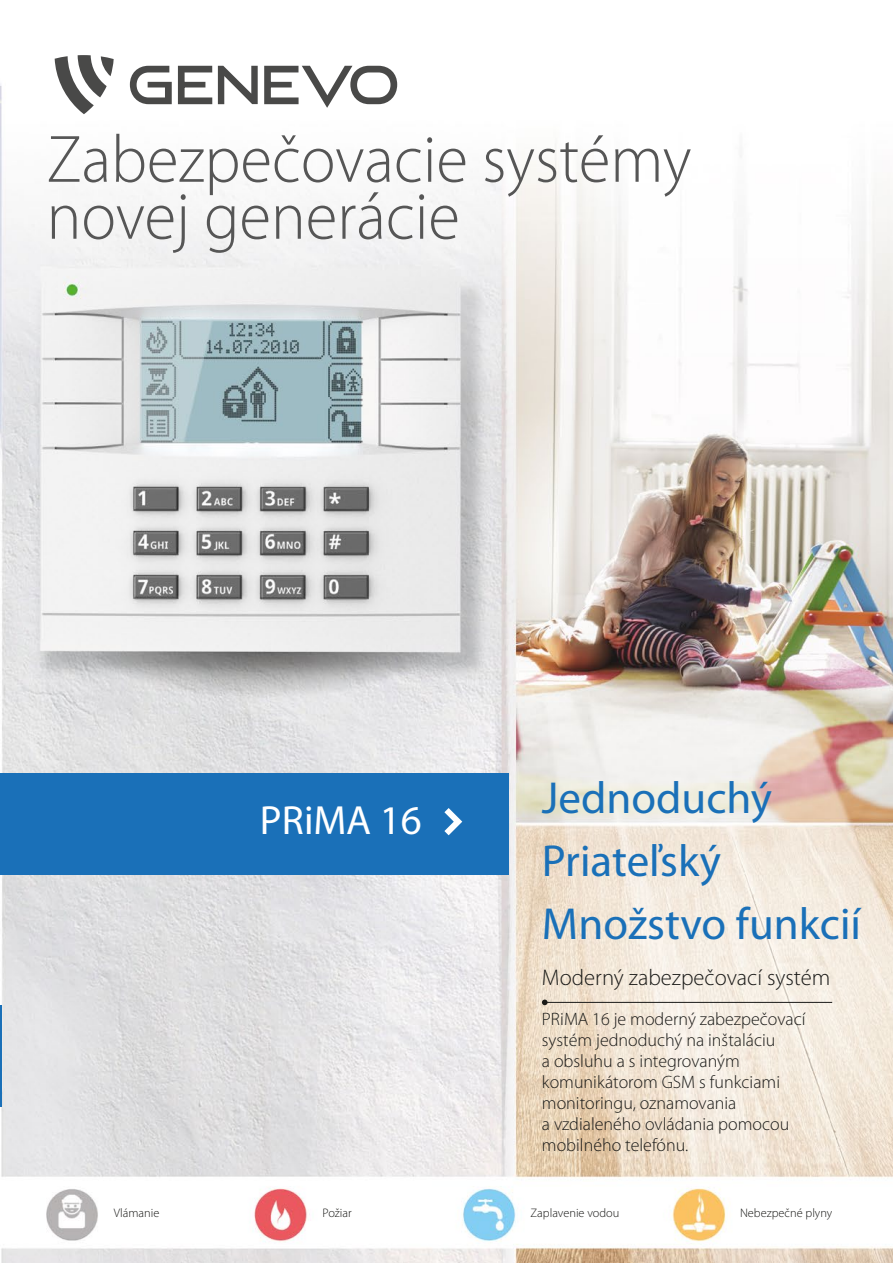
<style>
.page{position:relative;width:893px;height:1263px;background:#fff}
.page>*{position:absolute;margin:0;border:0;box-sizing:border-box;transform-origin:0 0}
.t1{font:300 67.5px/57px "Myriad Pro";color:#565656;scale:.96 1}
.t2{font:45px/63.4px "Myriad Pro";color:#1a70b8}
.t3{font:40.95px "Myriad Pro";color:#fff}
.t4{font:300 22.65px "Myriad Pro";color:#1a1a18}
.t5{font:300 18px/21px "Myriad Pro";color:#1a1a18}
.t6{font:300 12.45px "Myriad Pro";color:#1a1a18}
</style>
<div class="page">
<img style="left:0;top:58px;width:893px;height:1205px">
<hr style="left:0;top:1005px;width:1px;height:101px;background:#1a70b8">
<div style="left:0;top:773px;width:509px;height:101px;background:#1a70b8"></div>
<svg style="left:444px;top:808px;width:19px;height:28px"></svg>
<hr style="left:545px;top:1002px;width:287px;height:1px;background:#1a1a18">
<svg style="left:542px;top:999px;width:6px;height:6px"></svg>
<svg style="left:130px;top:66px;width:42px;height:38px"></svg>
<svg style="left:178px;top:66px;width:34px;height:38px"></svg>
<svg style="left:218px;top:66px;width:40px;height:38px"></svg>
<svg style="left:264px;top:66px;width:133px;height:42px"></svg>
<svg style="left:55px;top:55px;width:59px;height:59px"></svg>
<h1 class="t1" style="left:47px;top:132px;width:673px">Zabezpečovacie systémy novej generácie</h1>
<h3 class="t3" style="left:260px;top:797px;width:163px">PRiMA 16</h3>
<h2 class="t2" style="left:542px;top:767px;width:321px">Jednoduchý<br>Priateľský<br>Množstvo funkcií</h2>
<p class="t4" style="left:542px;top:965px;width:290px">Moderný zabezpečovací systém</p>
<p class="t5" style="left:542px;top:1009px;width:265px">PRiMA 16 je moderný zabezpečovací systém jednoduchý na inštaláciu<br>a obsluhu a s integrovaným komunikátorom GSM s funkciami monitoringu, oznamovania<br>a vzdialeného ovládania pomocou mobilného telefónu.</p>
<p class="t6" style="left:114px;top:1206px;width:47px">Vlámanie</p>
<p class="t6" style="left:323px;top:1206px;width:31px">Požiar</p>
<p class="t6" style="left:531px;top:1206px;width:90px">Zaplavenie vodou</p>
<p class="t6" style="left:740px;top:1206px;width:94px">Nebezpečné plyny</p>
</div>
